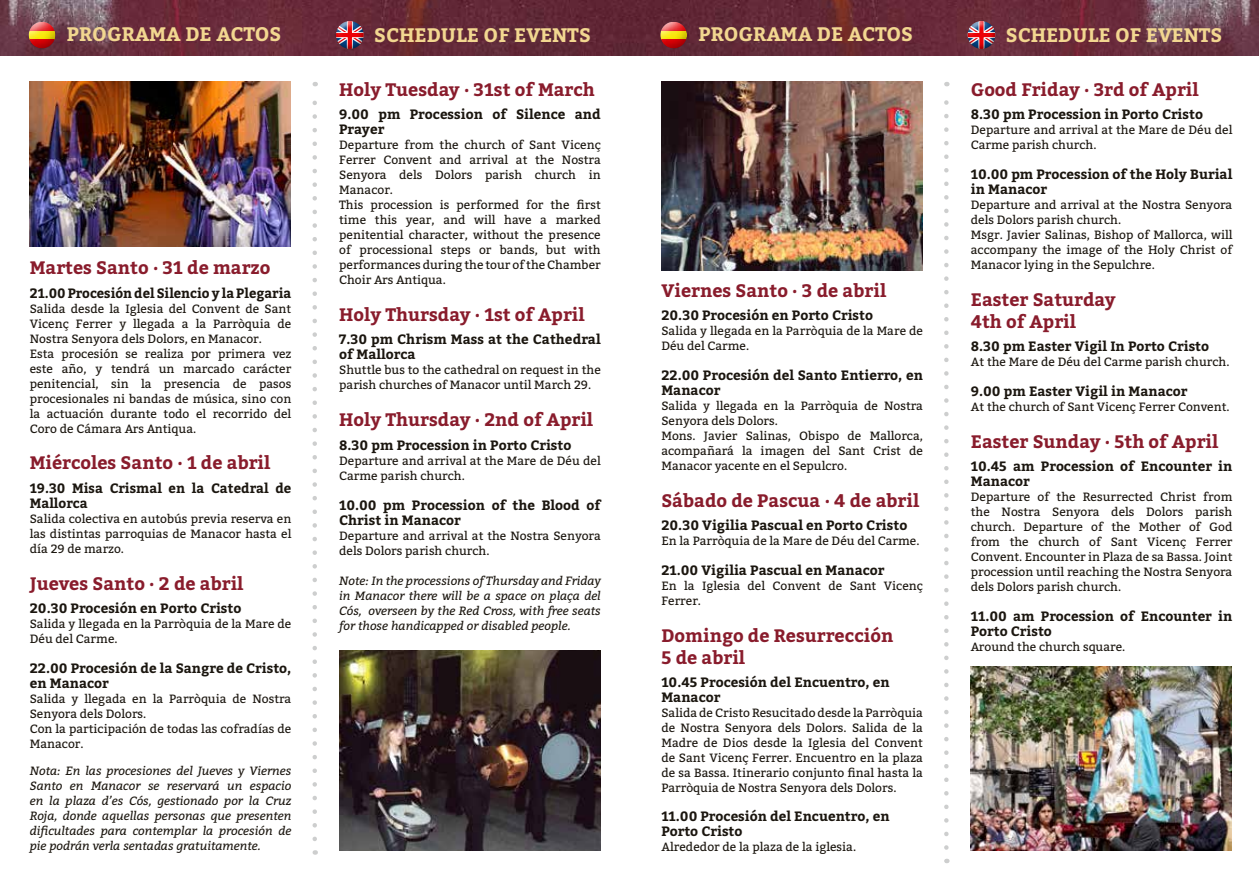
<style>
.page{position:relative;width:1259px;height:893px;background:#fff}
.page>*{position:absolute;margin:0;border:0;box-sizing:border-box;transform-origin:0 0}
.t1{font:700 19.5px "Bitter";color:#f2d790}
.t2{font:700 18px/21.6px "Bitter";color:#891c2c}
.t3{font:700 13.5px/15px "Bitter";color:#1b160f}
.t4{font:12px/15px "Bitter";color:#1b160f}
.t5{font:italic 12px/15px "Bitter";color:#1b160f;text-align:justify}
</style>
<div class="page">
<img style="left:0;top:0;width:1259px;height:55px">
<svg style="left:659px;top:20px;width:28px;height:29px"></svg>
<svg style="left:27px;top:20px;width:29px;height:29px"></svg>
<div style="left:959px;top:20px;width:39px;height:22px;background:#6b2d38"></div>
<svg style="left:962px;top:20px;width:41px;height:31px"></svg>
<div style="left:327px;top:20px;width:40px;height:22px;background:#6a2b3c"></div>
<svg style="left:330px;top:20px;width:41px;height:31px"></svg>
<svg style="left:312px;top:82px;width:5px;height:757px"></svg>
<svg style="left:944px;top:82px;width:4px;height:766px"></svg>
<img style="left:971px;top:666px;width:260px;height:184px">
<img style="left:30px;top:82px;width:261px;height:165px">
<img style="left:662px;top:82px;width:260px;height:188px">
<img style="left:339px;top:651px;width:261px;height:199px">
<h1 class="t1" style="left:67px;top:22px;width:216px">PROGRAMA DE ACTOS</h1>
<h1 class="t1" style="left:374px;top:22px;width:218px">SCHEDULE OF EVENTS</h1>
<h1 class="t1" style="left:698px;top:22px;width:216px">PROGRAMA DE ACTOS</h1>
<h1 class="t1" style="left:1006px;top:22px;width:218px">SCHEDULE OF EVENTS</h1>
<h2 class="t2" style="left:30px;top:258px;width:242px">Martes Santo · 31 de marzo</h2>
<p class="t3" style="left:30px;top:286px;width:263px">21.00 Procesión del Silencio y la Plegaria</p>
<p class="t4" style="left:30px;top:301px;width:263px">Salida desde la Iglesia del Convent de Sant Vicenç Ferrer y llegada a la Parròquia de Nostra Senyora dels Dolors, en Manacor.<br>Esta procesión se realiza por primera vez este año, y tendrá un marcado carácter penitencial, sin la presencia de pasos procesionales ni bandas de música, sino con la actuación durante todo el recorrido del Coro de Cámara Ars Antiqua.</p>
<h2 class="t2" style="left:30px;top:453px;width:242px">Miércoles Santo · 1 de abril</h2>
<p class="t3" style="left:30px;top:481px;width:263px">19.30 Misa Crismal en la Catedral de<br>Mallorca</p>
<p class="t4" style="left:30px;top:511px;width:263px;text-align:justify">Salida colectiva en autobús previa reserva en las distintas parroquias de Manacor hasta el día 29 de marzo.</p>
<h2 class="t2" style="left:30px;top:573px;width:215px">Jueves Santo · 2 de abril</h2>
<p class="t3" style="left:30px;top:601px;width:213px">20.30 Procesión en Porto Cristo</p>
<p class="t4" style="left:30px;top:616px;width:263px">Salida y llegada en la Parròquia de la Mare de<br>Déu del Carme.</p>
<p class="t3" style="left:30px;top:661px;width:263px">22.00 Procesión de la Sangre de Cristo, en Manacor</p>
<p class="t4" style="left:30px;top:691px;width:263px">Salida y llegada en la Parròquia de Nostra<br>Senyora dels Dolors.<br>Con la participación de todas las cofradías de<br>Manacor.</p>
<p class="t5" style="left:30px;top:763px;width:263px">Nota: En las procesiones del Jueves y Viernes Santo en Manacor se reservará un espacio en la plaza d’es Cós, gestionado por la Cruz Roja, donde aquellas personas que presenten dificultades para contemplar la procesión de pie podrán verla sentadas gratuitamente.</p>
<h2 class="t2" style="left:339px;top:79px;width:257px">Holy Tuesday · 31st of March</h2>
<p class="t3" style="left:339px;top:107px;width:263px">9.00 pm Procession of Silence and<br>Prayer</p>
<p class="t4" style="left:339px;top:138px;width:263px">Departure from the church of Sant Vicenç Ferrer Convent and arrival at the Nostra Senyora dels Dolors parish church in Manacor.<br>This procession is performed for the first time this year, and will have a marked penitential character, without the presence of processional steps or bands, but with performances during the tour of the Chamber Choir Ars Antiqua.</p>
<h2 class="t2" style="left:339px;top:304px;width:247px">Holy Thursday · 1st of April</h2>
<p class="t3" style="left:339px;top:333px;width:263px">7.30 pm Chrism Mass at the Cathedral of Mallorca</p>
<p class="t4" style="left:339px;top:363px;width:263px">Shuttle bus to the cathedral on request in the parish churches of Manacor until March 29.</p>
<h2 class="t2" style="left:339px;top:409px;width:255px">Holy Thursday · 2nd of April</h2>
<p class="t3" style="left:339px;top:438px;width:234px">8.30 pm Procession in Porto Cristo</p>
<p class="t4" style="left:339px;top:453px;width:263px">Departure and arrival at the Mare de Déu del<br>Carme parish church.</p>
<p class="t3" style="left:339px;top:498px;width:263px">10.00 pm Procession of the Blood of<br>Christ in Manacor</p>
<p class="t4" style="left:339px;top:528px;width:263px">Departure and arrival at the Nostra Senyora dels Dolors parish church.</p>
<p class="t5" style="left:339px;top:573px;width:263px">Note: In the processions of Thursday and Friday in Manacor there will be a space on plaça del Cós, overseen by the Red Cross, with free seats for those handicapped or disabled people.</p>
<h2 class="t2" style="left:661px;top:280px;width:226px">Viernes Santo · 3 de abril</h2>
<p class="t3" style="left:661px;top:308px;width:213px">20.30 Procesión en Porto Cristo</p>
<p class="t4" style="left:661px;top:324px;width:263px">Salida y llegada en la Parròquia de la Mare de<br>Déu del Carme.</p>
<p class="t3" style="left:661px;top:368px;width:263px">22.00 Procesión del Santo Entierro, en<br>Manacor</p>
<p class="t4" style="left:661px;top:399px;width:263px">Salida y llegada en la Parròquia de Nostra Senyora dels Dolors.<br>Mons. Javier Salinas, Obispo de Mallorca, acompañará la imagen del Sant Crist de Manacor yacente en el Sepulcro.</p>
<h2 class="t2" style="left:661px;top:490px;width:259px">Sábado de Pascua · 4 de abril</h2>
<p class="t3" style="left:661px;top:519px;width:247px">20.30 Vigilia Pascual en Porto Cristo</p>
<p class="t4" style="left:661px;top:534px;width:260px">En la Parròquia de la Mare de Déu del Carme.</p>
<p class="t3" style="left:661px;top:564px;width:225px">21.00 Vigilia Pascual en Manacor</p>
<p class="t4" style="left:661px;top:579px;width:263px">En la Iglesia del Convent de Sant Vicenç<br>Ferrer.</p>
<h2 class="t2" style="left:661px;top:625px;width:233px">Domingo de Resurrección<br>5 de abril</h2>
<p class="t3" style="left:661px;top:675px;width:230px">10.45 Procesión del Encuentro, en<br>Manacor</p>
<p class="t4" style="left:661px;top:706px;width:263px;text-align:justify">Salida de Cristo Resucitado desde la Parròquia de Nostra Senyora dels Dolors. Salida de la Madre de Dios desde la Iglesia del Convent de Sant Vicenç Ferrer. Encuentro en la plaza de sa Bassa. Itinerario conjunto final hasta la Parròquia de Nostra Senyora dels Dolors.</p>
<p class="t3" style="left:661px;top:809px;width:230px">11.00 Procesión del Encuentro, en<br>Porto Cristo</p>
<p class="t4" style="left:661px;top:839px;width:196px">Alrededor de la plaza de la iglesia.</p>
<h2 class="t2" style="left:971px;top:79px;width:229px">Good Friday · 3rd of April</h2>
<p class="t3" style="left:971px;top:107px;width:234px">8.30 pm Procession in Porto Cristo</p>
<p class="t4" style="left:971px;top:123px;width:263px">Departure and arrival at the Mare de Déu del<br>Carme parish church.</p>
<p class="t3" style="left:971px;top:167px;width:263px">10.00 pm Procession of the Holy Burial in Manacor</p>
<p class="t4" style="left:971px;top:198px;width:263px">Departure and arrival at the Nostra Senyora dels Dolors parish church.<br>Msgr. Javier Salinas, Bishop of Mallorca, will accompany the image of the Holy Christ of Manacor lying in the Sepulchre.</p>
<h2 class="t2" style="left:971px;top:289px;width:146px">Easter Saturday<br>4th of April</h2>
<p class="t3" style="left:971px;top:339px;width:240px">8.30 pm Easter Vigil In Porto Cristo</p>
<p class="t4" style="left:971px;top:354px;width:260px">At the Mare de Déu del Carme parish church.</p>
<p class="t3" style="left:971px;top:384px;width:218px">9.00 pm Easter Vigil in Manacor</p>
<p class="t4" style="left:971px;top:399px;width:260px">At the church of Sant Vicenç Ferrer Convent.</p>
<h2 class="t2" style="left:971px;top:431px;width:249px">Easter Sunday · 5th of April</h2>
<p class="t3" style="left:971px;top:459px;width:263px">10.45 am Procession of Encounter in<br>Manacor</p>
<p class="t4" style="left:971px;top:490px;width:263px;text-align:justify">Departure of the Resurrected Christ from the Nostra Senyora dels Dolors parish church. Departure of the Mother of God from the church of Sant Vicenç Ferrer Convent. Encounter in Plaza de sa Bassa. Joint procession until reaching the Nostra Senyora dels Dolors parish church.</p>
<p class="t3" style="left:971px;top:609px;width:263px">11.00 am Procession of Encounter in<br>Porto Cristo</p>
<p class="t4" style="left:971px;top:640px;width:156px">Around the church square.</p>
</div>
